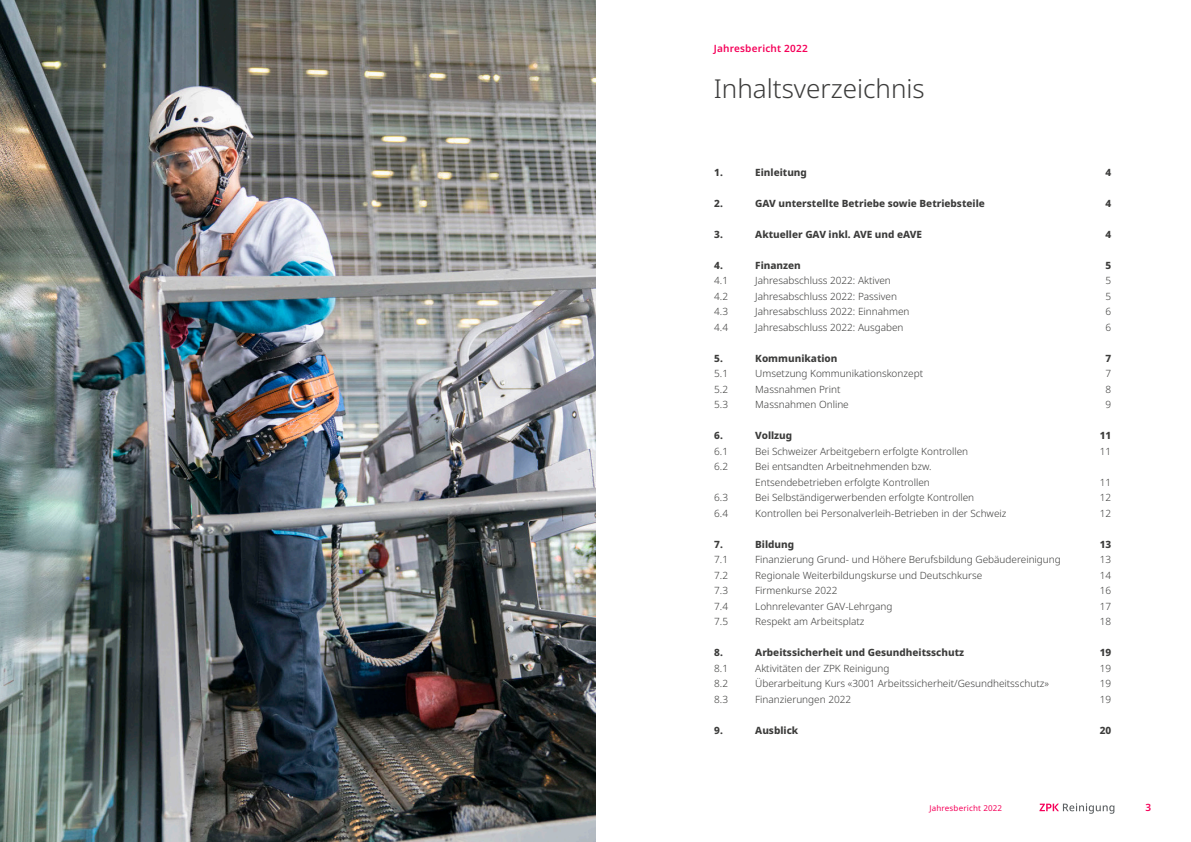
<style>
.page{position:relative;width:1191px;height:842px;background:#fff}
.page>*{position:absolute;margin:0;border:0;box-sizing:border-box;transform-origin:0 0}
.Titel_Light_26_pt{font:300 26px "Noto Sans";color:#3c3c3b}
.t1{font:300 10px/15.5px "Noto Sans";color:#3c3c3b}
.t2{font:800 10px "Noto Sans";color:#3c3c3b}
.Titel_Light_26_pt-2{font:600 10px "Noto Sans";letter-spacing:.02em;color:#f50059}
.t3{font:8px "Noto Sans";letter-spacing:.02em;color:#f50059}
</style>
<div class="page">
<svg style="left:1039px;top:803px;width:75px;height:11px"></svg>
<hr style="left:595px;top:0;width:1px;height:842px;background:#231f20">
<img style="left:0;top:0;width:595px;height:842px">
<p class="Titel_Light_26_pt-2" style="left:714px;top:42px;width:95px">Jahresbericht 2022</p>
<p class="Titel_Light_26_pt" style="left:714px;top:74px;width:212px">Inhaltsverzeichnis</p>
<p class="t2" style="left:714px;top:166px;width:10px">1.</p>
<p class="t2" style="left:755px;top:166px;width:53px">Einleitung</p>
<p class="t2" style="left:1105px;top:166px;width:7px">4</p>
<p class="t2" style="left:714px;top:197px;width:10px">2.</p>
<p class="t2" style="left:755px;top:197px;width:231px">GAV unterstellte Betriebe sowie Betriebsteile</p>
<p class="t2" style="left:1105px;top:197px;width:7px">4</p>
<p class="t2" style="left:714px;top:228px;width:10px">3.</p>
<p class="t2" style="left:755px;top:228px;width:168px">Aktueller GAV inkl. AVE und eAVE</p>
<p class="t2" style="left:1105px;top:228px;width:7px">4</p>
<p class="t2" style="left:714px;top:259px;width:10px">4.</p>
<p class="t2" style="left:755px;top:259px;width:47px">Finanzen</p>
<p class="t2" style="left:1105px;top:259px;width:7px">5</p>
<p class="t1" style="left:714px;top:273px;width:15px">4.1</p>
<p class="t1" style="left:755px;top:273px;width:137px">Jahresabschluss 2022: Aktiven</p>
<p class="t1" style="left:1105px;top:273px;width:7px">5</p>
<p class="t1" style="left:714px;top:288px;width:15px">4.2</p>
<p class="t1" style="left:755px;top:288px;width:143px">Jahresabschluss 2022: Passiven</p>
<p class="t1" style="left:1105px;top:288px;width:7px">5</p>
<p class="t1" style="left:714px;top:304px;width:15px">4.3</p>
<p class="t1" style="left:755px;top:304px;width:156px">Jahresabschluss 2022: Einnahmen</p>
<p class="t1" style="left:1105px;top:304px;width:7px">6</p>
<p class="t1" style="left:714px;top:319px;width:15px">4.4</p>
<p class="t1" style="left:755px;top:319px;width:150px">Jahresabschluss 2022: Ausgaben</p>
<p class="t1" style="left:1105px;top:319px;width:7px">6</p>
<p class="t2" style="left:714px;top:352px;width:10px">5.</p>
<p class="t2" style="left:755px;top:352px;width:84px">Kommunikation</p>
<p class="t2" style="left:1105px;top:352px;width:7px">7</p>
<p class="t1" style="left:714px;top:366px;width:15px">5.1</p>
<p class="t1" style="left:755px;top:366px;width:169px">Umsetzung Kommunikationskonzept</p>
<p class="t1" style="left:1105px;top:366px;width:7px">7</p>
<p class="t1" style="left:714px;top:381px;width:15px">5.2</p>
<p class="t1" style="left:755px;top:381px;width:87px">Massnahmen Print</p>
<p class="t1" style="left:1105px;top:381px;width:7px">8</p>
<p class="t1" style="left:714px;top:397px;width:15px">5.3</p>
<p class="t1" style="left:755px;top:397px;width:95px">Massnahmen Online</p>
<p class="t1" style="left:1105px;top:397px;width:7px">9</p>
<p class="t2" style="left:714px;top:430px;width:10px">6.</p>
<p class="t2" style="left:755px;top:430px;width:39px">Vollzug</p>
<p class="t2" style="left:1099px;top:430px;width:13px">11</p>
<p class="t1" style="left:714px;top:443px;width:15px">6.1</p>
<p class="t1" style="left:755px;top:443px;width:214px">Bei Schweizer Arbeitgebern erfolgte Kontrollen</p>
<p class="t1" style="left:1099px;top:443px;width:13px">11</p>
<p class="t1" style="left:714px;top:459px;width:15px">6.2</p>
<p class="t1" style="left:755px;top:459px;width:178px">Bei entsandten Arbeitnehmenden bzw.<br>Entsendebetrieben erfolgte Kontrollen</p>
<p class="t1" style="left:1099px;top:474px;width:13px">11</p>
<p class="t1" style="left:714px;top:490px;width:15px">6.3</p>
<p class="t1" style="left:755px;top:490px;width:220px">Bei Selbständigerwerbenden erfolgte Kontrollen</p>
<p class="t1" style="left:1099px;top:490px;width:13px">12</p>
<p class="t1" style="left:714px;top:505px;width:15px">6.4</p>
<p class="t1" style="left:755px;top:505px;width:253px">Kontrollen bei Personalverleih-Betrieben in der Schweiz</p>
<p class="t1" style="left:1099px;top:505px;width:13px">12</p>
<p class="t2" style="left:714px;top:538px;width:10px">7.</p>
<p class="t2" style="left:755px;top:538px;width:41px">Bildung</p>
<p class="t2" style="left:1099px;top:538px;width:13px">13</p>
<p class="t1" style="left:714px;top:552px;width:15px">7.1</p>
<p class="t1" style="left:755px;top:552px;width:307px">Finanzierung Grund- und Höhere Berufsbildung Gebäudereinigung</p>
<p class="t1" style="left:1099px;top:552px;width:13px">13</p>
<p class="t1" style="left:714px;top:567px;width:15px">7.2</p>
<p class="t1" style="left:755px;top:567px;width:228px">Regionale Weiterbildungskurse und Deutschkurse</p>
<p class="t1" style="left:1099px;top:567px;width:13px">14</p>
<p class="t1" style="left:714px;top:583px;width:15px">7.3</p>
<p class="t1" style="left:755px;top:583px;width:84px">Firmenkurse 2022</p>
<p class="t1" style="left:1099px;top:583px;width:13px">16</p>
<p class="t1" style="left:714px;top:598px;width:15px">7.4</p>
<p class="t1" style="left:755px;top:598px;width:139px">Lohnrelevanter GAV-Lehrgang</p>
<p class="t1" style="left:1099px;top:598px;width:13px">17</p>
<p class="t1" style="left:714px;top:614px;width:15px">7.5</p>
<p class="t1" style="left:755px;top:614px;width:111px">Respekt am Arbeitsplatz</p>
<p class="t1" style="left:1099px;top:614px;width:13px">18</p>
<p class="t2" style="left:714px;top:647px;width:10px">8.</p>
<p class="t2" style="left:755px;top:647px;width:210px">Arbeitssicherheit und Gesundheitsschutz</p>
<p class="t2" style="left:1099px;top:647px;width:13px">19</p>
<p class="t1" style="left:714px;top:660px;width:15px">8.1</p>
<p class="t1" style="left:755px;top:660px;width:136px">Aktivitäten der ZPK Reinigung</p>
<p class="t1" style="left:1099px;top:660px;width:13px">19</p>
<p class="t1" style="left:714px;top:676px;width:15px">8.2</p>
<p class="t1" style="left:755px;top:676px;width:295px">Überarbeitung Kurs «3001 Arbeitssicherheit/Gesundheitsschutz»</p>
<p class="t1" style="left:1099px;top:676px;width:13px">19</p>
<p class="t1" style="left:714px;top:691px;width:15px">8.3</p>
<p class="t1" style="left:755px;top:691px;width:97px">Finanzierungen 2022</p>
<p class="t1" style="left:1099px;top:691px;width:13px">19</p>
<p class="t2" style="left:714px;top:724px;width:10px">9.</p>
<p class="t2" style="left:755px;top:724px;width:45px">Ausblick</p>
<p class="t2" style="left:1099px;top:724px;width:13px">20</p>
<p class="t3" style="left:929px;top:804px;width:74px">Jahresbericht 2022</p>
<p class="Titel_Light_26_pt-2" style="left:1145px;top:802px;width:7px">3</p>
</div>
